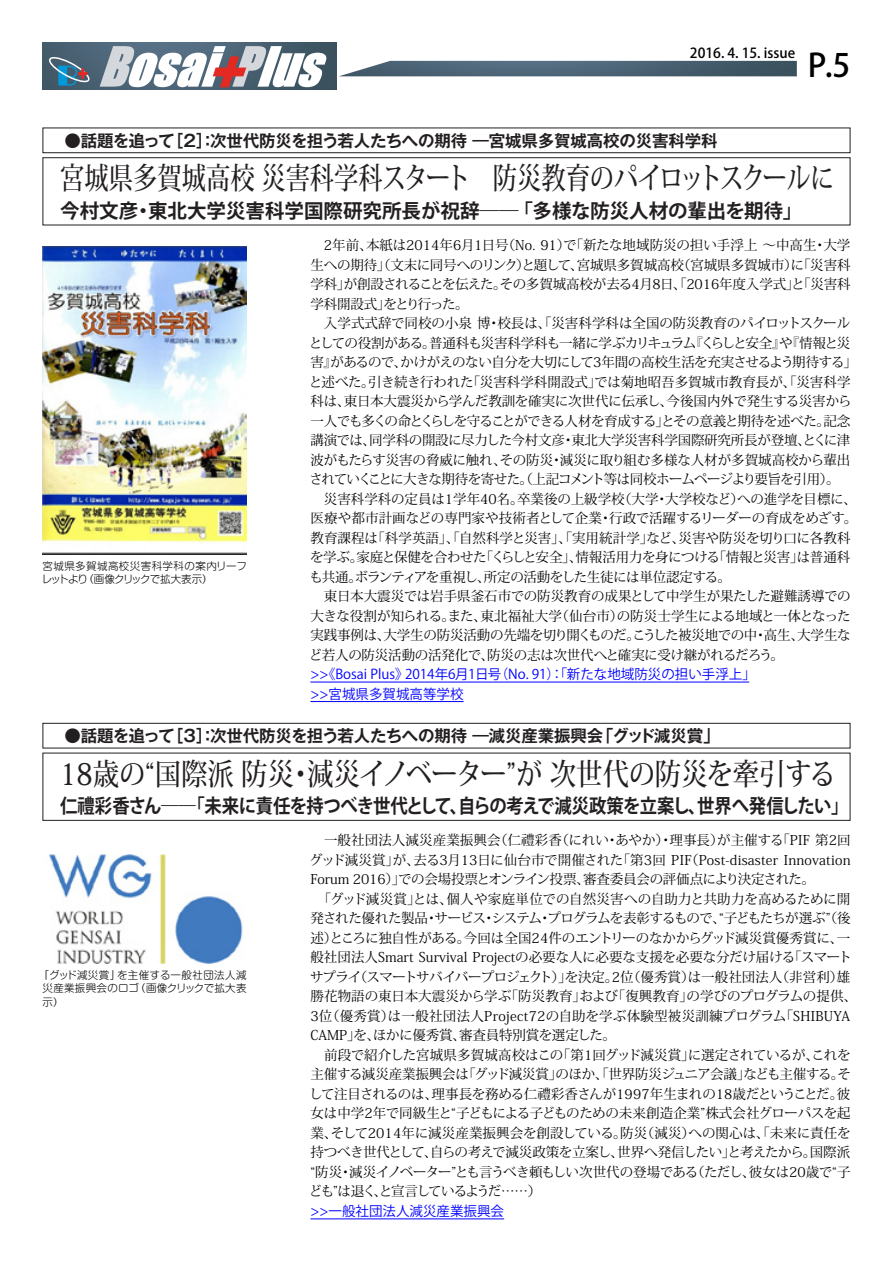
<style>
.page{position:relative;width:893px;height:1263px;background:#fff}
.page>*{position:absolute;margin:0;border:0;box-sizing:border-box;transform-origin:0 0}
.t1{font:500 31.95px "Koz Go Pro";color:#000}
.t2{font:500 30px "Koz Min Pr 6 N";letter-spacing:-.01em;color:#231f20;scale:.81 1}
.t3{font:500 30px "Koz Min Pr 6 N";letter-spacing:-.01em;color:#231f20;scale:.88 1}
.t4{font:700 19.5px "Koz Go Pr 6 N";letter-spacing:-.03em;color:#231f20;scale:.89 1}
.t5{font:700 19.5px "Koz Go Pr 6 N";color:#231f20}
.t6{font:700 16.5px "Gothic MB101 Pr 5 De";letter-spacing:-.01em;color:#231f20}
.t7{font:500 13.8px "Koz Go Pro";color:#000}
.t8{font:13.5px/19.5px "Koz Min Pr 6 N";letter-spacing:-.01em;color:#000}
.t9{font:13.5px/19.5px "Koz Go Pr 6 N";color:#00f}
.t10{font:300 10.5px/13.5px "Shin M Go Pro";letter-spacing:.03em;color:#000;text-align:justify}
.t11{font:300 10.5px/13.5px "Shin M Go Pro";color:#000}
</style>
<div class="page">
<img style="left:340px;top:61px;width:457px;height:15px">
<img style="left:43px;top:43px;width:293px;height:47px">
<svg style="left:48px;top:56px;width:42px;height:30px"></svg>
<svg style="left:100px;top:46px;width:226px;height:41px"></svg>
<img style="left:43px;top:247px;width:204px;height:307px">
<img style="left:49px;top:855px;width:194px;height:108px">
<div style="left:43px;top:128px;width:807px;height:25px;border:1px solid #231f20"></div>
<div style="left:43px;top:723px;width:807px;height:25px;border:1px solid #231f20"></div>
<div style="left:43px;top:157px;width:807px;height:68px;border:1px solid #231f20"></div>
<div style="left:43px;top:753px;width:807px;height:68px;border:1px solid #231f20"></div>
<hr style="left:310px;top:682px;width:439px;height:1px;background:#00f">
<hr style="left:310px;top:701px;width:154px;height:1px;background:#00f">
<hr style="left:310px;top:1218px;width:194px;height:1px;background:#00f">
<p class="t7" style="left:690px;top:44px;width:107px">2016. 4. 15. issue</p>
<h1 class="t1" style="left:808px;top:45px;width:44px">P.5</h1>
<p class="t6" style="left:65px;top:127px;width:655px">●話題を追って［２］：次世代防災を担う若人たちへの期待 ―宮城県多賀城高校の災害科学科</p>
<h2 class="t2" style="left:60px;top:161px;width:958px">宮城県多賀城高校 災害科学科スタート　防災教育のパイロットスクールに</h2>
<h3 class="t5" style="left:60px;top:199px;width:744px">今村文彦・東北大学災害科学国際研究所長が祝辞―― 「多様な防災人材の輩出を期待」</h3>
<p class="t11" style="left:42px;top:558px;width:207px">宮城県多賀城高校災害科学科の案内リーフレットより（画像クリックで拡大表示）</p>
<p class="t8" style="left:309px;top:236px;width:550px">　2年前、本紙は2014年6月1日号（No. 91）で「新たな地域防災の担い手浮上 ～中高生・大学生への期待」（文末に同号へのリンク）と題して、宮城県多賀城高校（宮城県多賀城市）に「災害科学科」が創設されることを伝えた。その多賀城高校が去る4月8日、「2016年度入学式」と「災害科学科開設式」をとり行った。<br>　入学式式辞で同校の小泉 博・校長は、「災害科学科は全国の防災教育のパイロットスクールとしての役割がある。普通科も災害科学科も一緒に学ぶカリキュラム『くらしと安全』や『情報と災害』があるので、かけがえのない自分を大切にして3年間の高校生活を充実させるよう期待する」と述べた。引き続き行われた「災害科学科開設式」では菊地昭吾多賀城市教育長が、「災害科学科は、東日本大震災から学んだ教訓を確実に次世代に伝承し、今後国内外で発生する災害から一人でも多くの命とくらしを守ることができる人材を育成する」とその意義と期待を述べた。記念講演では、同学科の開設に尽力した今村文彦・東北大学災害科学国際研究所長が登壇、とくに津波がもたらす災害の脅威に触れ、その防災・減災に取り組む多様な人材が多賀城高校から輩出されていくことに大きな期待を寄せた。（上記コメント等は同校ホームページより要旨を引用）。<br>　災害科学科の定員は1学年40名。卒業後の上級学校（大学・大学校など）への進学を目標に、医療や都市計画などの専門家や技術者として企業・行政で活躍するリーダーの育成をめざす。教育課程は「科学英語」、「自然科学と災害」、「実用統計学」など、災害や防災を切り口に各教科を学ぶ。家庭と保健を合わせた「くらしと安全」、情報活用力を身につける「情報と災害」は普通科も共通。ボランティアを重視し、所定の活動をした生徒には単位認定する。<br>　東日本大震災では岩手県釜石市での防災教育の成果として中学生が果たした避難誘導での大きな役割が知られる。また、東北福祉大学（仙台市）の防災士学生による地域と一体となった実践事例は、大学生の防災活動の先端を切り開くものだ。こうした被災地での中・高生、大学生など若人の防災活動の活発化で、防災の志は次世代へと確実に受け継がれるだろう。</p>
<p class="t9" style="left:310px;top:665px;width:447px">&gt;&gt;《Bosai Plus》2014年6月1日号（No. 91）：「新たな地域防災の担い手浮上」&gt;&gt;宮城県多賀城高等学校</p>
<p class="t6" style="left:65px;top:722px;width:657px">●話題を追って［３］：次世代防災を担う若人たちへの期待 ―減災産業振興会「グッド減災賞」</p>
<h2 class="t3" style="left:60px;top:757px;width:883px">18歳の“国際派 防災・減災イノベーター”が 次世代の防災を牽引する</h2>
<h3 class="t4" style="left:60px;top:795px;width:887px">仁禮彩香さん――「未来に責任を持つべき世代として、自らの考えで減災政策を立案し、世界へ発信したい」</h3>
<p class="t10" style="left:43px;top:966px;width:206px;text-indent:-4px">「グッド減災賞」を主催する一般社団法人減災産業振興会のロゴ（画像クリックで拡大表示）</p>
<p class="t8" style="left:309px;top:831px;width:549px">　一般社団法人減災産業振興会（仁禮彩香（にれい・あやか）・理事長）が主催する「PIF 第2回グッド減災賞」が、去る3月13日に仙台市で開催された「第3回 PIF（Post-disaster Innovation Forum 2016）」での会場投票とオンライン投票、審査委員会の評価点により決定された。<br>　「グッド減災賞」とは、個人や家庭単位での自然災害への自助力と共助力を高めるために開発された優れた製品・サービス・システム・プログラムを表彰するもので、“子どもたちが選ぶ”（後述）ところに独自性がある。今回は全国24件のエントリーのなかからグッド減災賞優秀賞に、一般社団法人Smart Survival Projectの必要な人に必要な支援を必要な分だけ届ける「スマートサプライ（スマートサバイバープロジェクト）」を決定。2位（優秀賞）は一般社団法人（非営利）雄勝花物語の東日本大震災から学ぶ「防災教育」および「復興教育」の学びのプログラムの提供、3位（優秀賞）は一般社団法人Project72の自助を学ぶ体験型被災訓練プログラム「SHIBUYA CAMP」を、ほかに優秀賞、審査員特別賞を選定した。<br>　前段で紹介した宮城県多賀城高校はこの「第1回グッド減災賞」に選定されているが、これを主催する減災産業振興会は「グッド減災賞」のほか、「世界防災ジュニア会議」なども主催する。そして注目されるのは、理事長を務める仁禮彩香さんが1997年生まれの18歳だということだ。彼女は中学2年で同級生と“子どもによる子どものための未来創造企業”株式会社グローパスを起業、そして2014年に減災産業振興会を創設している。防災（減災）への関心は、「未来に責任を持つべき世代として、自らの考えで減災政策を立案し、世界へ発信したい」と考えたから。国際派<br>“防災・減災イノベーター”とも言うべき頼もしい次世代の登場である（ただし、彼女は20歳で“子ども”は退く、と宣言しているようだ……）</p>
<p class="t9" style="left:310px;top:1201px;width:195px">&gt;&gt;一般社団法人減災産業振興会</p>
</div>
